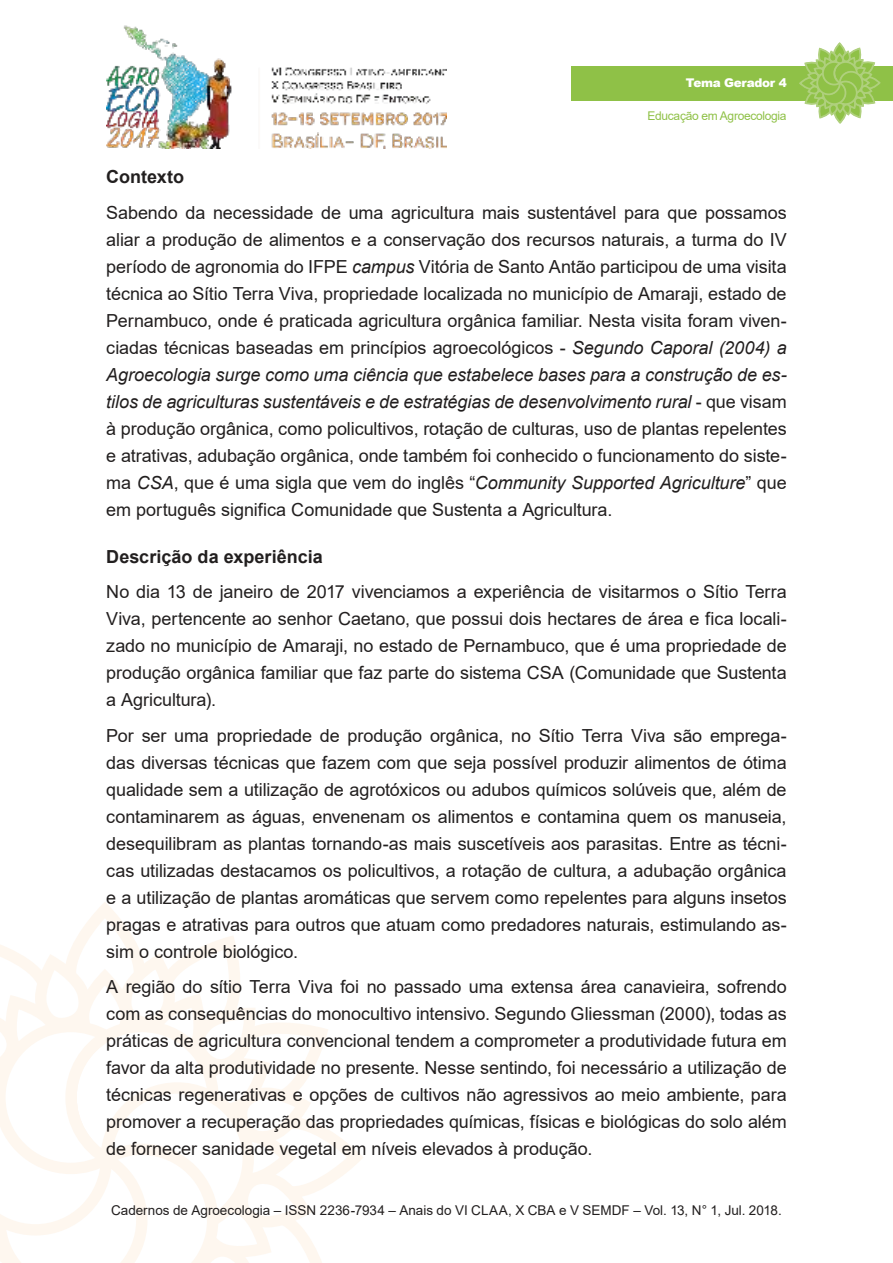
<style>
.page{position:relative;width:893px;height:1263px;background:#fff}
.page>*{position:absolute;margin:0;border:0;box-sizing:border-box;transform-origin:0 0}
.t1{font:18px/27px "Arial";letter-spacing:-.005em;color:#221f1f;text-align:justify}
.t2{font:700 18px "Arial";color:#221f1f}
.t3{font:13.5px "Arial";color:#221f1f}
.t4{font:12px "Arial";letter-spacing:-.025em;color:#8fc147}
.t5{font:900 12px "Arial";letter-spacing:-.025em;color:#fff}
.s1{font-style:italic}
</style>
<div class="page">
<img style="left:106px;top:25px;width:340px;height:124px">
<svg style="left:0;top:910px;width:363px;height:353px"></svg>
<div style="left:571px;top:66px;width:322px;height:34px;background:#8fc147"></div>
<svg style="left:798px;top:43px;width:83px;height:81px"></svg>
<p class="t5" style="left:686px;top:76px;width:102px">Tema Gerador 4</p>
<p class="t4" style="left:647px;top:112px;width:141px">Educação em Agroecologia</p>
<p class="t2" style="left:106px;top:170px;width:79px">Contexto</p>
<p class="t1" style="left:106px;top:201px;width:682px">Sabendo da necessidade de uma agricultura mais sustentável para que possamos aliar a produção de alimentos e a conservação dos recursos naturais, a turma do IV período de agronomia do IFPE <span class="s1">campus</span> Vitória de Santo Antão participou de uma visita técnica ao Sítio Terra Viva, propriedade localizada no município de Amaraji, estado de Pernambuco, onde é praticada agricultura orgânica familiar. Nesta visita foram viven&shy;ciadas técnicas baseadas em princípios agroecológicos - <span class="s1">Segundo Caporal (2004) a Agroecologia surge como uma ciência que estabelece bases para a construção de es&shy;tilos de agriculturas sustentáveis e de estratégias de desenvolvimento rural</span> - que visam à produção orgânica, como policultivos, rotação de culturas, uso de plantas repelentes e atrativas, adubação orgânica, onde também foi conhecido o funcionamento do siste&shy;ma <span class="s1">CSA</span>, que é uma sigla que vem do inglês “<span class="s1">Community Supported Agriculture</span>” que em português significa Comunidade que Sustenta a Agricultura.</p>
<p class="t2" style="left:106px;top:550px;width:218px">Descrição da experiência</p>
<p class="t1" style="left:106px;top:580px;width:682px">No dia 13 de janeiro de 2017 vivenciamos a experiência de visitarmos o Sítio Terra Viva, pertencente ao senhor Caetano, que possui dois hectares de área e fica locali&shy;zado no município de Amaraji, no estado de Pernambuco, que é uma propriedade de produção orgânica familiar que faz parte do sistema CSA (Comunidade que Sustenta a Agricultura).</p>
<p class="t1" style="left:106px;top:724px;width:682px">Por ser uma propriedade de produção orgânica, no Sítio Terra Viva são emprega&shy;das diversas técnicas que fazem com que seja possível produzir alimentos de ótima qualidade sem a utilização de agrotóxicos ou adubos químicos solúveis que, além de contaminarem as águas, envenenam os alimentos e contamina quem os manuseia, desequilibram as plantas tornando-as mais suscetíveis aos parasitas. Entre as técni&shy;cas utilizadas destacamos os policultivos, a rotação de cultura, a adubação orgânica e a utilização de plantas aromáticas que servem como repelentes para alguns insetos pragas e atrativas para outros que atuam como predadores naturais, estimulando as&shy;sim o controle biológico.</p>
<p class="t1" style="left:106px;top:975px;width:682px">A região do sítio Terra Viva foi no passado uma extensa área canavieira, sofrendo com as consequências do monocultivo intensivo. Segundo Gliessman (2000), todas as práticas de agricultura convencional tendem a comprometer a produtividade futura em favor da alta produtividade no presente. Nesse sentindo, foi necessário a utilização de técnicas regenerativas e opções de cultivos não agressivos ao meio ambiente, para promover a recuperação das propriedades químicas, físicas e biológicas do solo além de fornecer sanidade vegetal em níveis elevados à produção.</p>
<p class="t3" style="left:111px;top:1205px;width:672px">Cadernos de Agroecologia – ISSN 2236-7934 – Anais do VI CLAA, X CBA e V SEMDF – Vol. 13, N° 1, Jul. 2018.</p>
</div>
